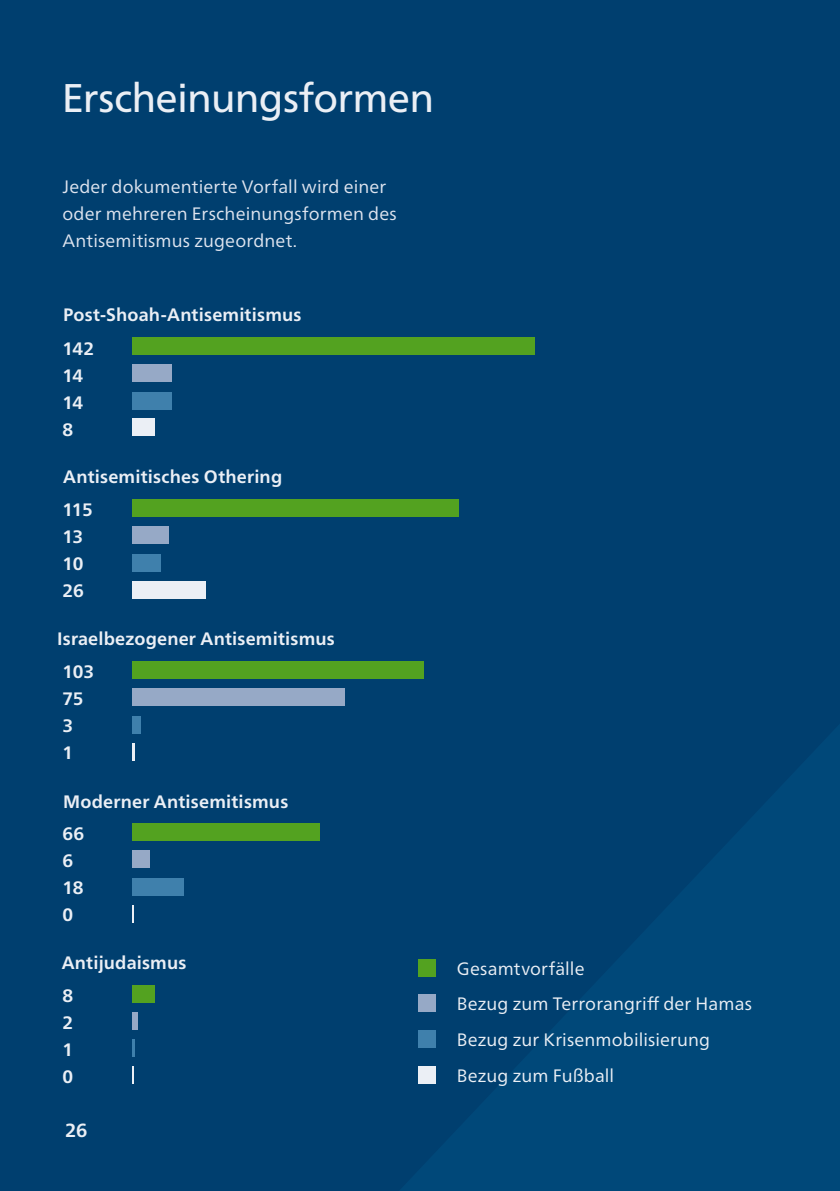
<style>
.page{position:relative;width:840px;height:1191px;background:#fff}
.page>*{position:absolute;margin:0;border:0;box-sizing:border-box;transform-origin:0 0}
.Headline__h3{font:40px "Neue Frutiger World";letter-spacing:-.015em;color:#ebeff5}
.t1{font:700 19px "Neue Frutiger World";color:#ebeff5}
.headline__h5{font:700 18px "Neue Frutiger World";letter-spacing:.01em;color:#ebeff5}
.Fließtext{font:18px/27px "Neue Frutiger World";letter-spacing:.01em;color:#dee4ef}
.t2{font:18px "Neue Frutiger World";letter-spacing:.005em;color:#ebeff5}
</style>
<div class="page">
<div style="left:0;top:0;width:839px;height:1191px;background:#003f6f"></div>
<div style="left:132px;top:338px;width:403px;height:17px;background:#53a220"></div>
<div style="left:132px;top:392px;width:40px;height:18px;background:#3f80ac"></div>
<div style="left:132px;top:365px;width:40px;height:17px;background:#96a9c6"></div>
<div style="left:132px;top:661px;width:292px;height:18px;background:#53a220"></div>
<div style="left:132px;top:716px;width:9px;height:17px;background:#3f80ac"></div>
<div style="left:132px;top:688px;width:213px;height:18px;background:#96a9c6"></div>
<hr style="left:132px;top:743px;width:3px;height:17px;background:#ebeff5">
<div style="left:132px;top:823px;width:187px;height:17px;background:#53a220"></div>
<div style="left:132px;top:878px;width:51px;height:17px;background:#3f80ac"></div>
<div style="left:132px;top:850px;width:17px;height:17px;background:#96a9c6"></div>
<svg style="left:132px;top:905px;width:1px;height:17px"></svg>
<div style="left:132px;top:985px;width:23px;height:17px;background:#53a220"></div>
<hr style="left:132px;top:1039px;width:3px;height:18px;background:#3f80ac">
<div style="left:132px;top:1012px;width:6px;height:17px;background:#96a9c6"></div>
<svg style="left:132px;top:1066px;width:1px;height:18px"></svg>
<div style="left:132px;top:500px;width:326px;height:17px;background:#53a220"></div>
<div style="left:132px;top:554px;width:29px;height:18px;background:#3f80ac"></div>
<div style="left:132px;top:527px;width:37px;height:17px;background:#96a9c6"></div>
<div style="left:132px;top:581px;width:74px;height:18px;background:#ebeff5"></div>
<div style="left:418px;top:959px;width:17px;height:17px;background:#53a220"></div>
<div style="left:418px;top:995px;width:17px;height:17px;background:#96a9c6"></div>
<div style="left:418px;top:1030px;width:17px;height:17px;background:#3f80ac"></div>
<div style="left:418px;top:1066px;width:17px;height:17px;background:#ebeff5"></div>
<div style="left:132px;top:418px;width:23px;height:17px;background:#ebeff5"></div>
<p class="Headline__h3" style="left:62px;top:67px;width:374px">Erscheinungsformen</p>
<p class="Fließtext" style="left:62px;top:173px;width:336px">Jeder dokumentierte Vorfall wird einer oder mehreren Erscheinungsformen des<br>Antisemitismus zugeordnet.</p>
<p class="headline__h5" style="left:63px;top:299px;width:240px">Post-Shoah-Antisemitismus</p>
<p class="headline__h5" style="left:62px;top:332px;width:33px">142</p>
<p class="headline__h5" style="left:62px;top:359px;width:22px">14</p>
<p class="headline__h5" style="left:62px;top:386px;width:22px">14</p>
<p class="headline__h5" style="left:62px;top:413px;width:12px">8</p>
<p class="headline__h5" style="left:63px;top:461px;width:220px">Antisemitisches Othering</p>
<p class="headline__h5" style="left:62px;top:494px;width:32px">115</p>
<p class="headline__h5" style="left:62px;top:521px;width:22px">13</p>
<p class="headline__h5" style="left:62px;top:548px;width:23px">10</p>
<p class="headline__h5" style="left:62px;top:575px;width:23px">26</p>
<p class="headline__h5" style="left:57px;top:623px;width:279px">Israelbezogener Antisemitismus</p>
<p class="headline__h5" style="left:62px;top:656px;width:33px">103</p>
<p class="headline__h5" style="left:62px;top:683px;width:23px">75</p>
<p class="headline__h5" style="left:62px;top:710px;width:12px">3</p>
<p class="headline__h5" style="left:62px;top:737px;width:12px">1</p>
<p class="headline__h5" style="left:63px;top:785px;width:226px">Moderner Antisemitismus</p>
<p class="headline__h5" style="left:62px;top:818px;width:23px">66</p>
<p class="headline__h5" style="left:62px;top:844px;width:12px">6</p>
<p class="headline__h5" style="left:62px;top:871px;width:23px">18</p>
<p class="headline__h5" style="left:62px;top:898px;width:12px">0</p>
<p class="headline__h5" style="left:62px;top:946px;width:126px">Antijudaismus</p>
<p class="headline__h5" style="left:62px;top:979px;width:12px">8</p>
<p class="headline__h5" style="left:62px;top:1006px;width:12px">2</p>
<p class="headline__h5" style="left:62px;top:1033px;width:12px">1</p>
<p class="headline__h5" style="left:62px;top:1060px;width:12px">0</p>
<p class="t1" style="left:65px;top:1113px;width:24px">26</p>
<p class="t2" style="left:456px;top:954px;width:129px">Gesamtvorfälle</p>
<p class="t2" style="left:456px;top:990px;width:296px">Bezug zum Terrorangriff der Hamas</p>
<p class="t2" style="left:456px;top:1025px;width:255px">Bezug zur Krisenmobilisierung</p>
<p class="t2" style="left:456px;top:1061px;width:159px">Bezug zum Fußball</p>
</div>
